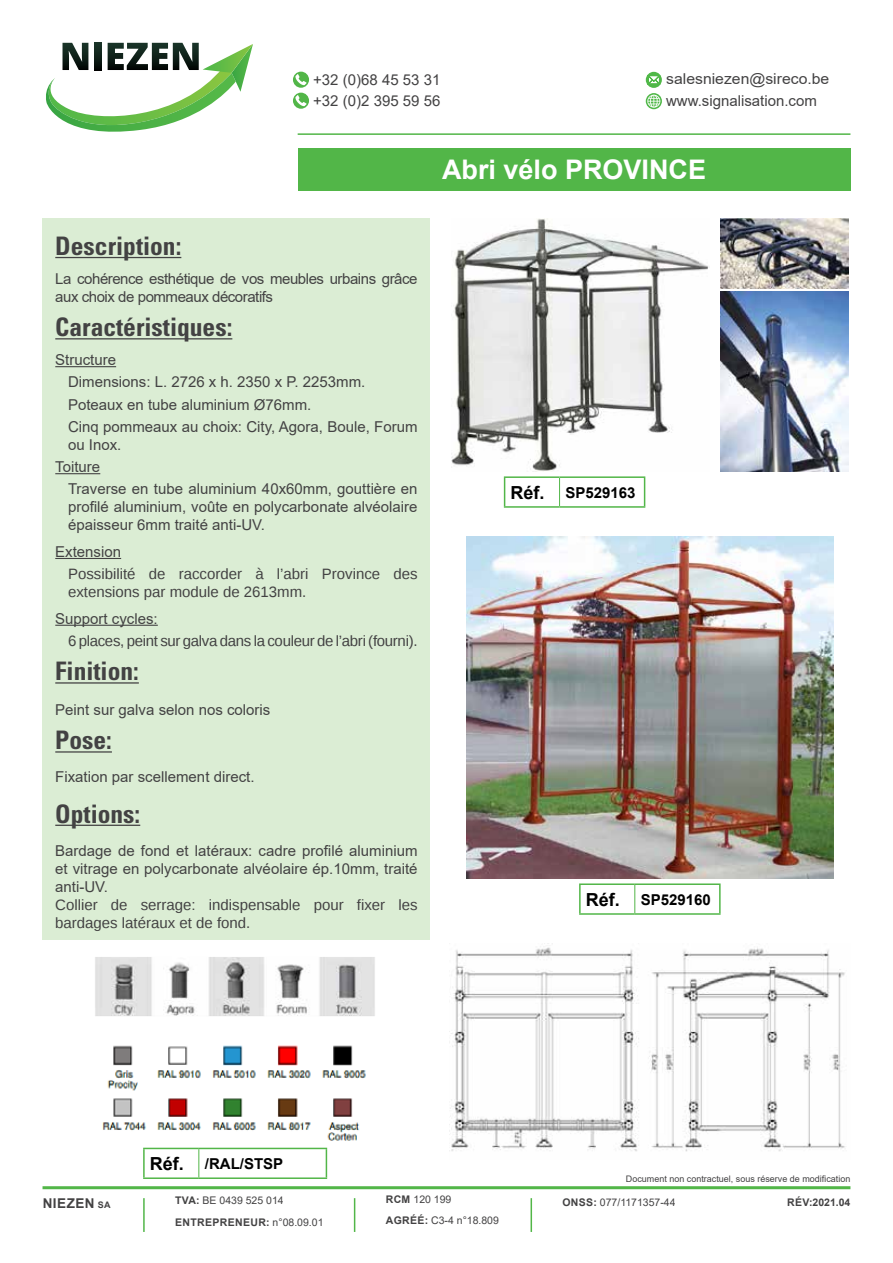
<style>
.page{position:relative;width:893px;height:1263px;background:#fff}
.page>*{position:absolute;margin:0;border:0;box-sizing:border-box;transform-origin:0 0}
.t1{font:700 27px "Arial";color:#fff}
.t2{font:700 condensed 25.5px "Univers LT Std";color:#434243}
.t3{font:15px/22.2px "Arial";color:#434243}
.t4{font:15px/18px "Liberation Sans";color:#434243}
.t5{font:15px/18px "Arial";letter-spacing:-.03em;color:#434243}
.t6{font:15px "Liberation Sans";letter-spacing:-.02em;color:#434243}
.t7{font:15px/21.3px "Arial";color:#434243;scale:1.05 1}
.t8{font:700 15px "Arial";color:#000}
.t9{font:700 13.5px "Arial";letter-spacing:.035em;color:#434243}
.t10{font:10.5px/21.1px "Arial";color:#434243}
.t11{font:700 10.5px "Arial";color:#434243}
.t12{font:9px "Arial";color:#434243}
.s1{font-size:18px}
.s2{font-size:9px}
.s3{font-weight:700}
</style>
<div class="page">
<svg style="left:646px;top:72px;width:16px;height:16px"></svg>
<svg style="left:648px;top:75px;width:12px;height:10px"></svg>
<svg style="left:646px;top:93px;width:16px;height:16px"></svg>
<hr style="left:298px;top:133px;width:552px;height:2px;background:#52b648">
<svg style="left:293px;top:72px;width:16px;height:16px"></svg>
<svg style="left:295px;top:74px;width:12px;height:11px"></svg>
<svg style="left:293px;top:93px;width:16px;height:16px"></svg>
<svg style="left:295px;top:95px;width:12px;height:11px"></svg>
<svg style="left:46px;top:43px;width:207px;height:89px"></svg>
<hr style="left:43px;top:1186px;width:807px;height:3px;background:#52b648">
<hr style="left:143px;top:1198px;width:2px;height:34px;background:#52b648">
<hr style="left:354px;top:1198px;width:1px;height:34px;background:#52b648">
<hr style="left:531px;top:1198px;width:1px;height:34px;background:#52b648">
<div style="left:298px;top:148px;width:552px;height:42px;background:#52b648"></div>
<div style="left:43px;top:218px;width:387px;height:722px;background:#dbedd4"></div>
<hr style="left:55px;top:257px;width:126px;height:1px;background:#434243">
<hr style="left:55px;top:338px;width:177px;height:1px;background:#434243">
<hr style="left:55px;top:366px;width:61px;height:1px;background:#434243">
<hr style="left:55px;top:473px;width:45px;height:1px;background:#434243">
<hr style="left:55px;top:558px;width:66px;height:1px;background:#434243">
<hr style="left:55px;top:625px;width:103px;height:1px;background:#434243">
<hr style="left:55px;top:682px;width:84px;height:2px;background:#434243">
<hr style="left:55px;top:751px;width:57px;height:2px;background:#434243">
<hr style="left:55px;top:825px;width:85px;height:1px;background:#434243">
<hr style="left:143px;top:1148px;width:56px;height:1px;background:#52b648">
<hr style="left:143px;top:1149px;width:2px;height:28px;background:#52b648">
<svg style="left:144px;top:1148px;width:183px;height:29px"></svg>
<hr style="left:143px;top:1177px;width:56px;height:2px;background:#52b648">
<hr style="left:199px;top:1177px;width:128px;height:2px;background:#52b648">
<img style="left:102px;top:1045px;width:264px;height:96px">
<img style="left:449px;top:943px;width:396px;height:209px">
<hr style="left:504px;top:476px;width:56px;height:2px;background:#52b648">
<hr style="left:560px;top:476px;width:85px;height:2px;background:#52b648">
<svg style="left:504px;top:477px;width:141px;height:29px"></svg>
<hr style="left:504px;top:506px;width:56px;height:2px;background:#52b648">
<hr style="left:560px;top:506px;width:85px;height:2px;background:#52b648">
<img style="left:451px;top:218px;width:258px;height:253px">
<img style="left:720px;top:218px;width:129px;height:70px">
<img style="left:720px;top:292px;width:129px;height:179px">
<img style="left:96px;top:958px;width:278px;height:57px">
<div style="left:93px;top:955px;width:284px;height:63px;border:2px solid #fff"></div>
<svg style="left:634px;top:885px;width:2px;height:28px"></svg>
<hr style="left:579px;top:883px;width:56px;height:2px;background:#52b648">
<hr style="left:579px;top:885px;width:2px;height:28px;background:#52b648">
<hr style="left:635px;top:883px;width:86px;height:2px;background:#52b648">
<hr style="left:719px;top:885px;width:2px;height:28px;background:#52b648">
<hr style="left:579px;top:913px;width:56px;height:2px;background:#52b648">
<hr style="left:635px;top:913px;width:86px;height:2px;background:#52b648">
<img style="left:466px;top:536px;width:367px;height:342px">
<p class="t3" style="left:313px;top:69px;width:129px;line-height:21px">+32 (0)68 45 53 31 +32 (0)2 395 59 56</p>
<p class="t7" style="left:666px;top:68px;width:157px">salesniezen@sireco.be www.signalisation.com</p>
<h2 class="t2" style="left:55px;top:230px;width:128px">Description:</h2>
<p class="t5" style="left:55px;top:269px;width:364px">La cohérence esthétique de vos meubles urbains grâce aux choix de pommeaux décoratifs</p>
<h2 class="t2" style="left:55px;top:312px;width:179px">Caractéristiques:</h2>
<p class="t3" style="left:68px;top:349px;width:351px;text-indent:-13px">Structure<br>Dimensions: L. 2726 x h. 2350 x P. 2253mm.<br>Poteaux en tube aluminium Ø76mm.<br>Cinq pommeaux au choix: City, Agora, Boule, Forum</p>
<p class="t3" style="left:55px;top:433px;width:68px;text-indent:13px">ou Inox.<br>Toiture</p>
<p class="t3" style="left:68px;top:480px;width:351px;line-height:18px;text-align:justify">Traverse en tube aluminium 40x60mm, gouttière en profilé aluminium, voûte en polycarbonate alvéolaire épaisseur 6mm traité anti-UV.</p>
<p class="t3" style="left:55px;top:540px;width:67px">Extension</p>
<p class="t4" style="left:68px;top:565px;width:351px">Possibilité de raccorder à l’abri Province des extensions par module de 2613mm.</p>
<p class="t3" style="left:55px;top:607px;width:104px">Support cycles:</p>
<p class="t6" style="left:68px;top:632px;width:351px">6 places, peint sur galva dans la couleur de l’abri (fourni).</p>
<h2 class="t2" style="left:55px;top:656px;width:85px">Finition:</h2>
<p class="t3" style="left:55px;top:698px;width:217px">Peint sur galva selon nos coloris</p>
<h2 class="t2" style="left:55px;top:725px;width:58px">Pose:</h2>
<p class="t3" style="left:55px;top:766px;width:201px">Fixation par scellement direct.</p>
<h2 class="t2" style="left:55px;top:798px;width:86px">Options:</h2>
<p class="t3" style="left:55px;top:841px;width:364px;line-height:18px;text-align:justify">Bardage de fond et latéraux: cadre profilé aluminium et vitrage en polycarbonate alvéolaire ép.10mm, traité anti-UV.</p>
<p class="t4" style="left:55px;top:896px;width:364px">Collier de serrage: indispensable pour fixer les bardages latéraux et de fond.</p>
<h1 class="t1" style="left:442px;top:151px;width:266px">Abri vélo PROVINCE</h1>
<p class="t8" style="left:511px;top:482px;width:127px"><span class="s1">Réf.</span> SP529163</p>
<p class="t8" style="left:586px;top:889px;width:127px"><span class="s1">Réf.</span> SP529160</p>
<p class="t8" style="left:150px;top:1153px;width:135px"><span class="s1">Réf.</span> /RAL/STSP</p>
<p class="t12" style="left:626px;top:1173px;width:226px">Document non contractuel, sous réserve de modification</p>
<p class="t9" style="left:43px;top:1194px;width:70px">NIEZEN <span class="s2">SA</span></p>
<p class="t10" style="left:175px;top:1190px;width:150px"><span class="s3">TVA:</span> BE 0439 525 014<br><span class="s3">ENTREPRENEUR:</span> n°08.09.01</p>
<p class="t10" style="left:386px;top:1188px;width:115px"><span class="s3">RCM</span> 120 199<br><span class="s3">AGRÉÉ:</span> C3-4 n°18.809</p>
<p class="t10" style="left:562px;top:1191px;width:115px"><span class="s3">ONSS:</span> 077/1171357-44</p>
<p class="t11" style="left:787px;top:1195px;width:65px">RÉV:2021.04</p>
</div>
